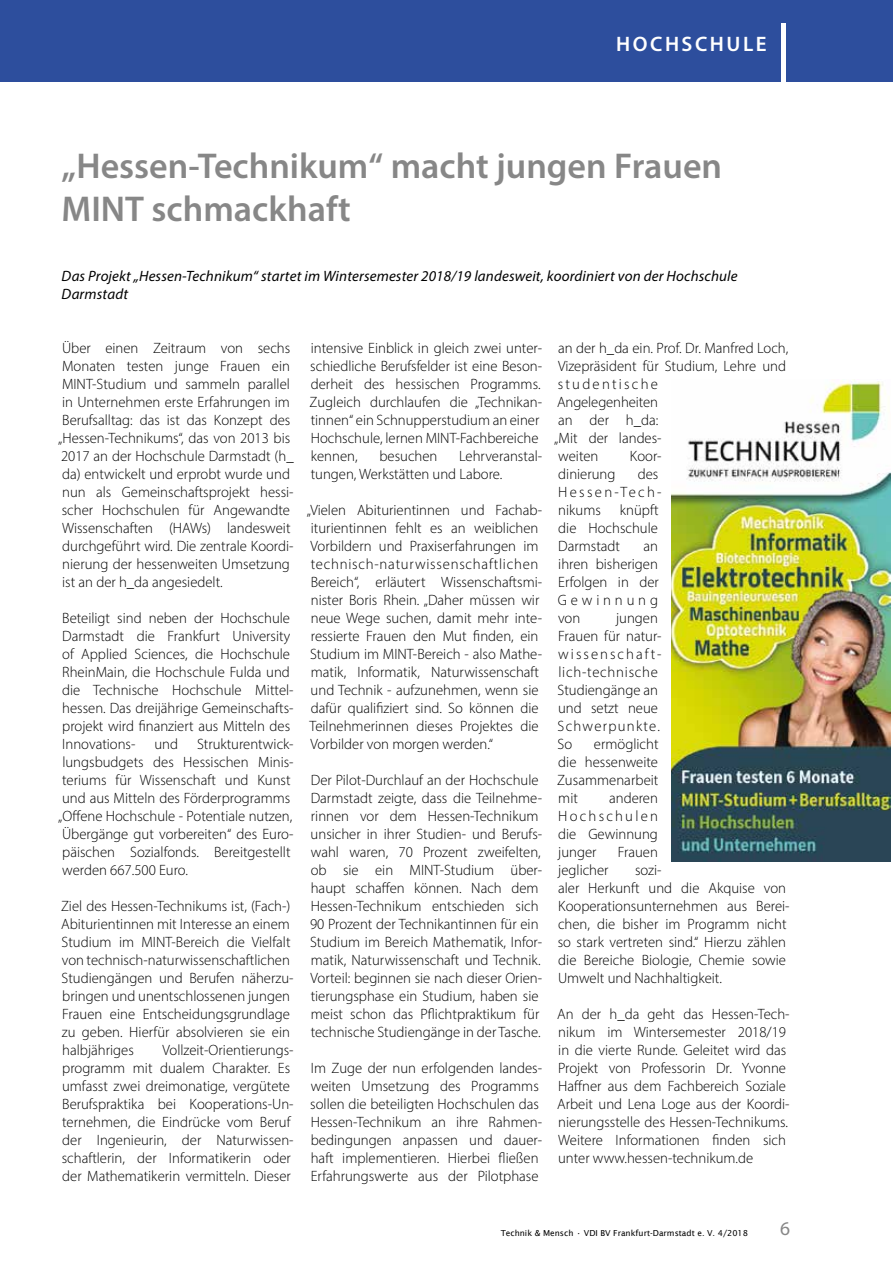
<style>
.page{position:relative;width:893px;height:1263px;background:#fff}
.page>*{position:absolute;margin:0;border:0;box-sizing:border-box;transform-origin:0 0}
.t1{font:600 36px/43.2px "Myriad Pro";color:#878787}
.t2{font:600 21px "Myriad Pro";letter-spacing:.12em;color:#fff}
.t3{font:19.5px "Myriad Pro";color:#878787}
.t4{font:300 15px/18px "Myriad Pro";color:#000}
.t5{font:italic 15px/18px "Myriad Pro";letter-spacing:.01em;color:#000}
.t6{font:300 15px/18px "Myriad Pro";letter-spacing:.09em;color:#000}
.t7{font:8.25px "Lucida Sans";color:#000}
</style>
<div class="page">
<div style="left:0;top:0;width:893px;height:82px;background:#2d4e9d"></div>
<div style="left:781px;top:23px;width:5px;height:59px;background:#fff"></div>
<img style="left:671px;top:380px;width:220px;height:481px">
<h2 class="t2" style="left:616px;top:31px;width:152px">HOCHSCHULE</h2>
<h1 class="t1" style="left:62px;top:144px;width:662px">„Hessen-Technikum“ macht jungen Frauen<br>MINT schmackhaft</h1>
<p class="t5" style="left:62px;top:267px;width:677px">Das Projekt „Hessen-Technikum“ startet im Wintersemester 2018/19 landesweit, koordiniert von der Hochschule<br>Darmstadt</p>
<p class="t4" style="left:58px;top:339px;width:237px">Über einen Zeitraum von sechs Monaten testen junge Frauen ein MINT-Studium und sammeln parallel in Unternehmen erste Erfahrungen im Berufsalltag: das ist das Konzept des „Hessen-Technikums“, das von 2013 bis 2017 an der Hochschule Darmstadt (h_ da) entwickelt und erprobt wurde und nun als Gemeinschaftsprojekt hessi&shy;scher Hochschulen für Angewandte Wissenschaften (HAWs) landesweit durchgeführt wird. Die zentrale Koordi&shy;nierung der hessenweiten Umsetzung ist an der h_da angesiedelt.</p>
<p class="t4" style="left:62px;top:609px;width:233px">Beteiligt sind neben der Hochschule Darmstadt die Frankfurt University of Applied Sciences, die Hochschule RheinMain, die Hochschule Fulda und die Technische Hochschule Mittel&shy;hessen. Das dreijährige Gemeinschafts&shy;projekt wird finanziert aus Mitteln des Innovations-</p>
<p class="t4" style="left:58px;top:735px;width:237px;text-indent:139px">Strukturentwick&shy;lungsbudgets des Hessischen Minis&shy;teriums für Wissenschaft und Kunst und aus Mitteln des Förderprogramms „Offene Hochschule - Potentiale nutzen, Übergänge gut vorbereiten“ des Euro&shy;päischen Sozialfonds. Bereitgestellt werden 667.500 Euro.</p>
<p class="t4" style="left:61px;top:897px;width:234px">Ziel des Hessen-Technikums ist, (Fach-)<br>Abiturientinnen mit Interesse an einem Studium im MINT-Bereich die Vielfalt von technisch-naturwissenschaftlichen Studiengängen und Berufen näherzu&shy;bringen und unentschlossenen jungen Frauen eine Entscheidungsgrundlage zu geben. Hierfür absolvieren sie ein halbjähriges</p>
<p class="t4" style="left:154px;top:735px;width:25px">und</p>
<p class="t4" style="left:62px;top:1041px;width:233px;text-indent:101px">Vollzeit-Orientierungs&shy;programm mit dualem Charakter. Es umfasst zwei dreimonatige, vergütete Berufspraktika bei Kooperations-Un&shy;ternehmen, die Eindrücke vom Beruf der Ingenieurin, der Naturwissen&shy;schaftlerin, der Informatikerin oder der Mathematikerin vermitteln. Dieser</p>
<p class="t4" style="left:310px;top:339px;width:234px">intensive Einblick in gleich zwei unter&shy;schiedliche Berufsfelder ist eine Beson&shy;derheit des hessischen Programms.<br>Zugleich durchlaufen die „Technikan&shy;tinnen“ ein Schnupperstudium an einer Hochschule, lernen MINT-Fachbereiche kennen,</p>
<p class="t4" style="left:311px;top:447px;width:233px;text-indent:149px">Lehrveranstal&shy;tungen, Werkstätten und Labore.</p>
<p class="t4" style="left:307px;top:501px;width:237px">„Vielen Abiturientinnen und Fachab&shy;iturientinnen fehlt es an weiblichen Vorbildern und Praxiserfahrungen im technisch-naturwissenschaftlichen Bereich“, erläutert Wissenschaftsmi&shy;nister Boris Rhein. „Daher müssen wir neue Wege suchen, damit mehr inte&shy;ressierte Frauen den Mut finden, ein Studium im MINT-Bereich - also Mathe&shy;matik, Informatik, Naturwissenschaft und Technik - aufzunehmen, wenn sie dafür qualifiziert sind. So können die Teilnehmerinnen dieses Projektes die Vorbilder von morgen werden.“</p>
<p class="t4" style="left:310px;top:771px;width:234px">Der Pilot-Durchlauf an der Hochschule Darmstadt zeigte, dass die Teilnehme&shy;rinnen vor dem Hessen-Technikum unsicher in ihrer Studien- und Berufs&shy;wahl waren, 70 Prozent zweifelten, ob sie ein MINT-Studium über&shy;haupt schaffen können. Nach dem Hessen-Technikum entschieden sich 90 Prozent der Technikantinnen für ein Studium im Bereich Mathematik, Infor&shy;matik, Naturwissenschaft und Technik.<br>Vorteil: beginnen sie nach dieser Orien&shy;tierungsphase ein Studium, haben sie meist schon das Pflichtpraktikum für technische Studiengänge in der Tasche.</p>
<p class="t4" style="left:310px;top:1059px;width:233px">Im Zuge der nun erfolgenden landes&shy;weiten Umsetzung des Programms sollen die beteiligten Hochschulen das Hessen-Technikum an ihre Rahmen&shy;bedingungen anpassen und dauer&shy;haft implementieren. Hierbei fließen Erfahrungswerte aus der Pilotphase</p>
<p class="t4" style="left:379px;top:447px;width:59px">besuchen</p>
<p class="t4" style="left:554px;top:339px;width:236px">an der h_da ein. Prof. Dr. Manfred Loch,<br>Vizepräsident für Studium, Lehre und studentische<br>Angelegenheiten<br>an der h_da:<br>„Mit der landes-<br>weiten</p>
<p class="t4" style="left:630px;top:447px;width:33px">Koor-</p>
<p class="t4" style="left:558px;top:465px;width:59px">dinierung</p>
<p class="t6" style="left:558px;top:465px;width:105px;text-indent:79px">des<br>Hessen-Tech&shy;nikums</p>
<p class="t4" style="left:558px;top:501px;width:102px;text-align:justify;text-indent:61px">knüpft die Hochschule Darmstadt</p>
<p class="t4" style="left:558px;top:537px;width:102px;text-align:justify;text-indent:86px">an ihren bisherigen Erfolgen in der Gewinnung von</p>
<p class="t4" style="left:558px;top:609px;width:106px;text-indent:59px">jungen<br>Frauen für natur&shy;wissenschaft&shy;lich-technische<br>Studiengänge an und setzt neue<br>Schwerpunkte.<br>So</p>
<p class="t4" style="left:557px;top:735px;width:103px;text-align:justify;text-indent:37px">ermöglicht die hessenweite Zusammenarbeit mit</p>
<p class="t4" style="left:558px;top:789px;width:101px;text-align:justify;text-indent:51px">anderen Hochschulen die Gewinnung junger</p>
<p class="t4" style="left:618px;top:843px;width:42px">Frauen</p>
<p class="t4" style="left:558px;top:861px;width:52px">jeglicher</p>
<p class="t4" style="left:558px;top:861px;width:233px;text-indent:77px">sozi-<br>aler Herkunft und die Akquise von<br>Kooperationsunternehmen aus Berei&shy;chen, die bisher im Programm nicht so stark vertreten sind.“ Hierzu zählen die Bereiche Biologie, Chemie sowie<br>Umwelt und Nachhaltigkeit.</p>
<p class="t4" style="left:557px;top:1005px;width:234px">An der h_da geht das Hessen-Tech&shy;nikum im Wintersemester 2018/19 in die vierte Runde. Geleitet wird das Projekt von Professorin Dr. Yvonne Haffner aus dem Fachbereich Soziale Arbeit und Lena Loge aus der Koordi&shy;nierungsstelle des Hessen-Technikums.<br>Weitere Informationen finden sich unter www.hessen-technikum.de</p>
<p class="t7" style="left:501px;top:1228px;width:74px">Technik &amp; Mensch</p>
<p class="t7" style="left:584px;top:1228px;width:166px">VDI BV Frankfurt-Darmstadt e. V. 4/2018</p>
<h3 class="t3" style="left:780px;top:1216px;width:12px">6</h3>
</div>
